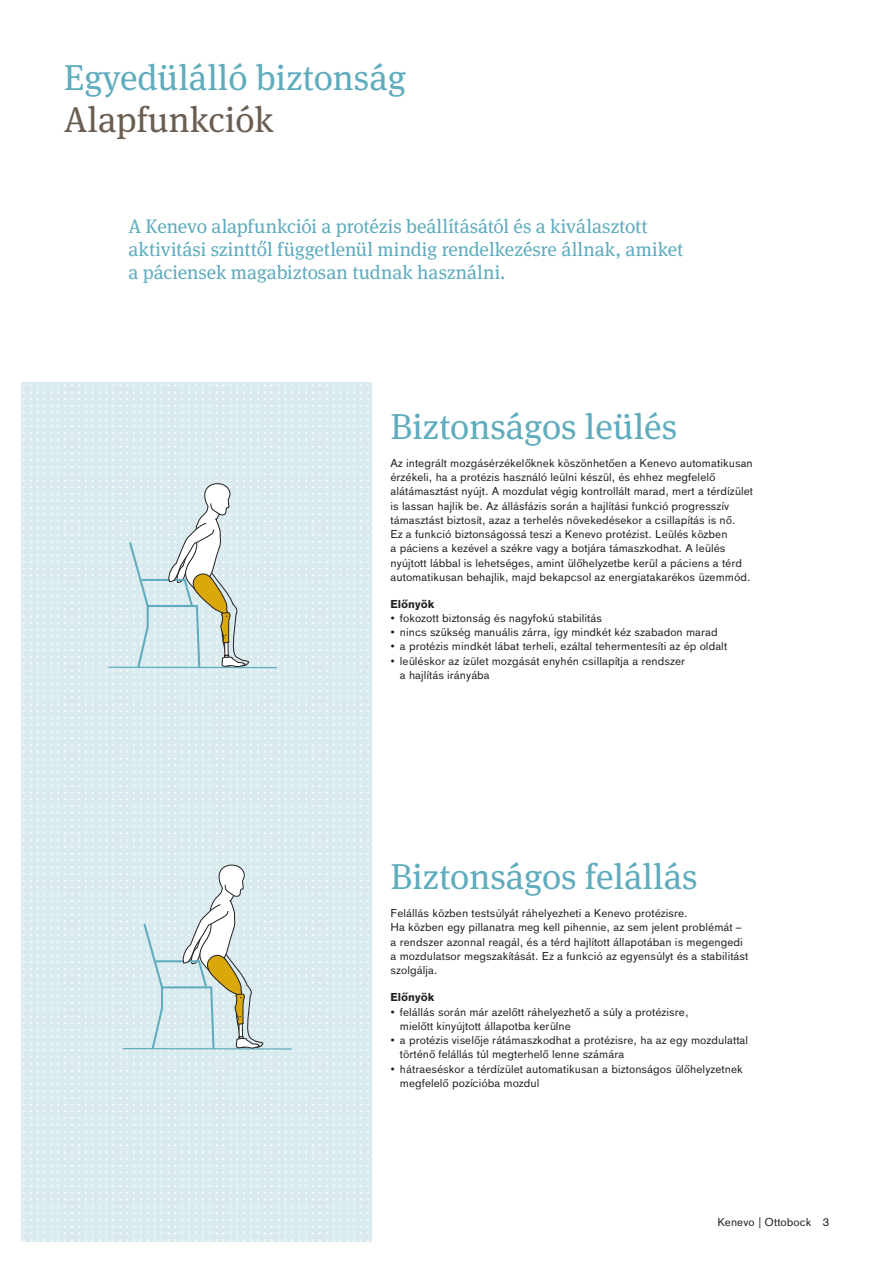
<style>
.page{position:relative;width:893px;height:1263px;background:#fff}
.page>*{position:absolute;margin:0;border:0;box-sizing:border-box;transform-origin:0 0}
.t1{font:36px "OBO Serif";color:#5facbd}
.t2{font:36px "OBO Serif";color:#6c5d51}
.t3{font:19.5px/23.2px "OBO Serif";letter-spacing:-.005em;color:#5facbd}
.t4{font:11.25px/14.2px "OBO Sans";letter-spacing:.005em;color:#231f20}
.t5{font:700 11.25px "OBO Sans";letter-spacing:.005em;color:#231f20}
</style>
<div class="page">
<svg style="left:21px;top:385px;width:351px;height:856px;background:#daeaee"></svg>
<h1 class="t1" style="left:64px;top:57px;width:344px">Egyedülálló biztonság</h1>
<h1 class="t2" style="left:64px;top:99px;width:211px">Alapfunkciók</h1>
<h2 class="t3" style="left:128px;top:214px;width:556px">A Kenevo alapfunkciói a protézis beállításától és a kiválasztott aktivitási szinttől függetlenül mindig rendelkezésre állnak, amiket a páciensek magabiztosan tudnak használni.</h2>
<h1 class="t1" style="left:390px;top:405px;width:288px">Biztonságos leülés</h1>
<p class="t4" style="left:390px;top:456px;width:364px">Az integrált mozgásérzékelőknek köszönhetően a Kenevo automatikusan érzékeli, ha a protézis használó leülni készül, és ehhez megfelelő alátámasztást nyújt. A mozdulat végig kontrollált marad, mert a térdízület is lassan hajlik be. Az állásfázis során a hajlítási funkció progresszív támasztást biztosít, azaz a terhelés növekedésekor a csillapítás is nő.<br>Ez a funkció biztonságossá teszi a Kenevo protézist. Leülés közben<br>a páciens a kezével a székre vagy a botjára támaszkodhat. A leülés nyújtott lábbal is lehetséges, amint ülőhelyzetbe kerül a páciens a térd automatikusan behajlik, majd bekapcsol az energiatakarékos üzemmód.</p>
<p class="t5" style="left:390px;top:597px;width:45px">Előnyök</p>
<p class="t4" style="left:390px;top:611px;width:213px">• fokozott biztonság és nagyfokú stabilitás</p>
<p class="t4" style="left:390px;top:625px;width:329px">• nincs szükség manuális zárra, így mindkét kéz szabadon marad</p>
<p class="t4" style="left:390px;top:639px;width:338px">• a protézis mindkét lábat terheli, ezáltal tehermentesíti az ép oldalt</p>
<p class="t4" style="left:400px;top:654px;width:287px;text-indent:-9px">• leüléskor az ízület mozgását enyhén csillapítja a rendszer a hajlítás irányába</p>
<h1 class="t1" style="left:390px;top:855px;width:309px">Biztonságos felállás</h1>
<p class="t4" style="left:390px;top:906px;width:359px">Felállás közben testsúlyát ráhelyezheti a Kenevo protézisre.<br>Ha közben egy pillanatra meg kell pihennie, az sem jelent problémát – a rendszer azonnal reagál, és a térd hajlított állapotában is megengedi a mozdulatsor megszakítását. Ez a funkció az egyensúlyt és a stabilitást szolgálja.</p>
<p class="t5" style="left:390px;top:991px;width:45px">Előnyök</p>
<p class="t4" style="left:400px;top:1005px;width:290px;text-indent:-9px">• felállás során már azelőtt ráhelyezhető a súly a protézisre, mielőtt kinyújtott állapotba kerülne</p>
<p class="t4" style="left:400px;top:1033px;width:350px;text-indent:-9px">• a protézis viselője rátámaszkodhat a protézisre, ha az egy mozdulattal történő felállás túl megterhelő lenne számára</p>
<p class="t4" style="left:400px;top:1062px;width:344px;text-indent:-9px">• hátraeséskor a térdízület automatikusan a biztonságos ülőhelyzetnek megfelelő pozícióba mozdul</p>
<p class="t4" style="left:717px;top:1215px;width:113px">Kenevo | Ottobock 3</p>
</div>
